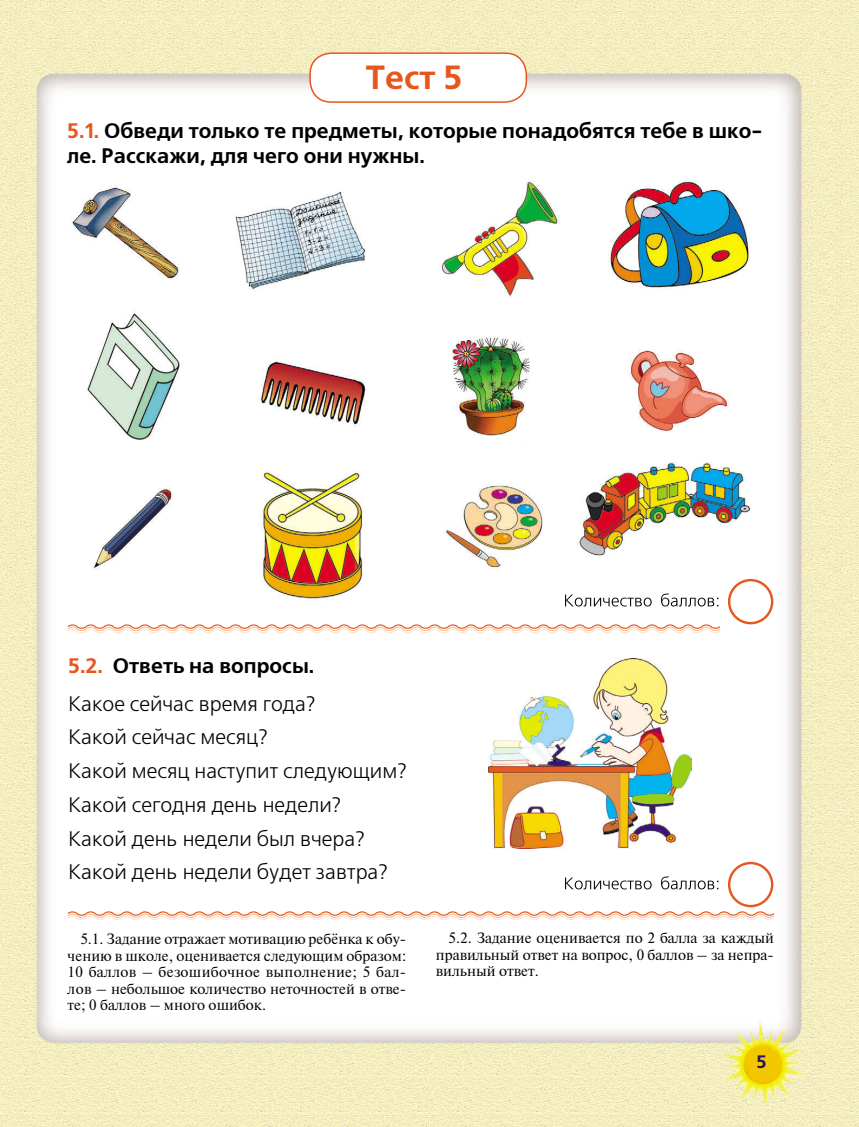
<style>
.page{position:relative;width:859px;height:1127px;background:#fff}
.page>*{position:absolute;margin:0;border:0;box-sizing:border-box;transform-origin:0 0}
.t1{font:700 33.45px "Free Set C";color:#e6571e}
.t2{font:21px/33.8px "Free Set C";color:#000}
.t3{font:700 21px/25.2px "Free Set C";color:#000}
.t4{font:700 18px "Free Set C";color:#2d1261}
.t5{font:15px/16.5px "Newton";color:#000;text-align:justify}
.s1{color:#e6571e}
.s2{font-weight:700;color:#e6571e}
.s3{font-weight:700}
</style>
<div class="page">
<img style="left:0;top:0;width:859px;height:1127px">
<img style="left:72px;top:177px;width:695px;height:429px">
<div style="left:310px;top:53px;width:216px;height:49px;background:#fff;border-radius:21px"></div>
<div style="left:309px;top:52px;width:218px;height:51px;border:2px solid #e6571e;border-radius:21px"></div>
<svg style="left:565px;top:876px;width:153px;height:13px"></svg>
<div style="left:728px;top:862px;width:45px;height:45px;border:2px solid #e6571e;border-radius:50%"></div>
<svg style="left:66px;top:910px;width:710px;height:12px"></svg>
<svg style="left:66px;top:623px;width:656px;height:12px"></svg>
<img style="left:488px;top:658px;width:204px;height:190px">
<svg style="left:565px;top:593px;width:153px;height:13px"></svg>
<div style="left:728px;top:579px;width:45px;height:45px;border:2px solid #e6571e;border-radius:50%"></div>
<h1 class="t1" style="left:366px;top:64px;width:98px">Тест 5</h1>
<h2 class="t3" style="left:67px;top:120px;width:697px"><span class="s1">5.1.</span> Обведи только те предметы, которые понадобятся тебе в шко&shy;ле. Расскажи, для чего они нужны.</h2>
<h2 class="t2" style="left:68px;top:648px;width:249px;line-height:38px"><span class="s2">5.2.</span> <span class="s3">Ответь на вопросы.<br></span>Какое сейчас время года?</h2>
<h2 class="t2" style="left:68px;top:722px;width:340px">Какой сейчас месяц?<br>Какой месяц наступит следующим?<br>Какой сегодня день недели?<br>Какой день недели был вчера?<br>Какой день недели будет завтра?</h2>
<p class="t5" style="left:68px;top:932px;width:340px;text-indent:13px">5.1. Задание отражает мотивацию ребёнка к обу&shy;чению в школе, оценивается следующим образом:<br>10 баллов – безошибочное выполнение; 5 бал&shy;лов – небольшое количество неточностей в отве&shy;те; 0 баллов – много ошибок.</p>
<p class="t5" style="left:436px;top:931px;width:340px;text-indent:13px">5.2. Задание оценивается по 2 балла за каждый правильный ответ на вопрос, 0 баллов – за непра&shy;вильный ответ.</p>
<p class="t4" style="left:756px;top:1054px;width:12px">5</p>
</div>
